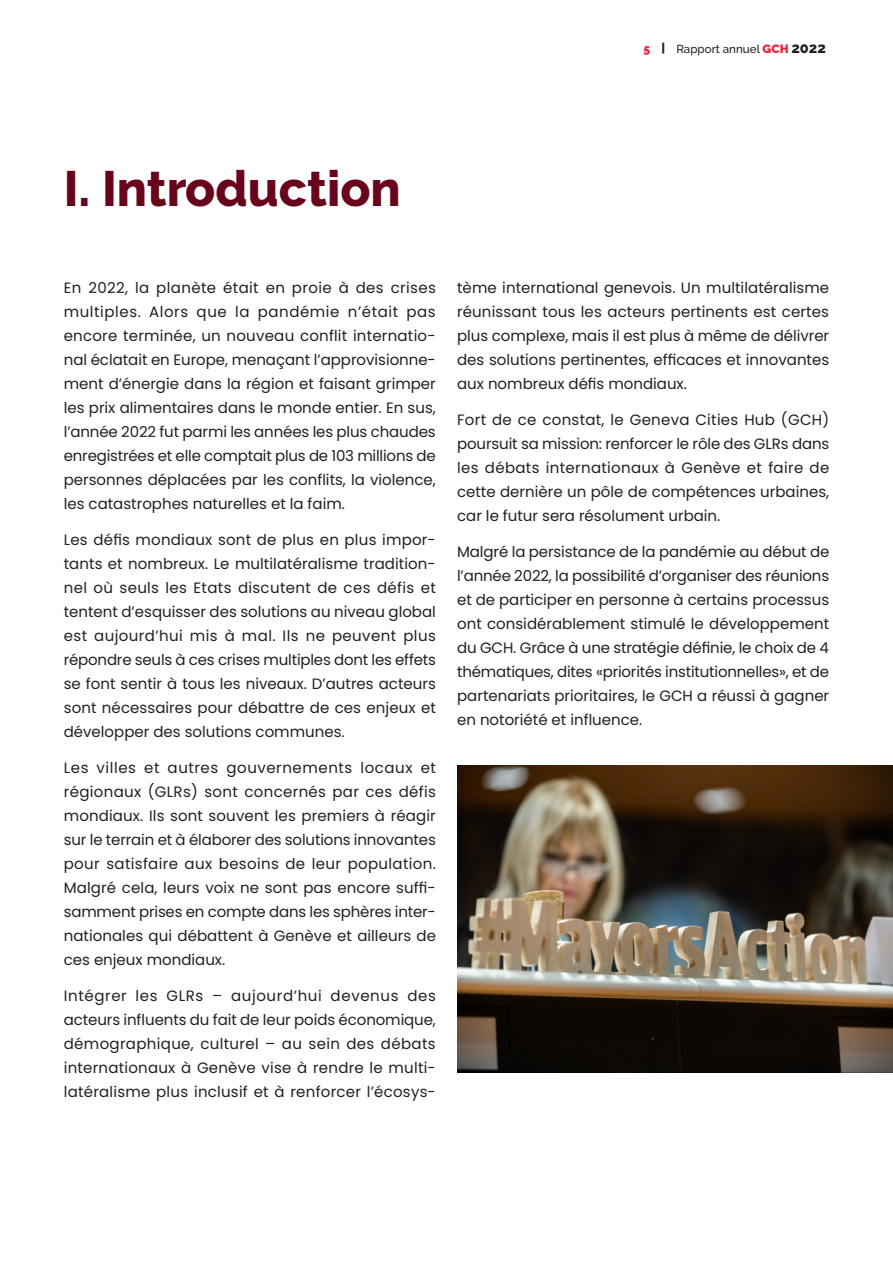
<style>
.page{position:relative;width:893px;height:1263px;background:#fff}
.page>*{position:absolute;margin:0;border:0;box-sizing:border-box;transform-origin:0 0}
.Heading_1{font:800 49.5px "Raleway";color:#68051c}
.Body_text{font:15px/24px "Poppins";color:#231f20;text-align:justify}
.t1{font:500 11.55px "Raleway";color:#231f20}
.s1{font-weight:900;font-size:12px;color:#ed2744}
.s2{font-weight:900;font-size:12px}
.s3{font-weight:800;font-size:14.7px}
</style>
<div class="page">
<img style="left:457px;top:765px;width:436px;height:308px">
<p class="t1" style="left:643px;top:42px;width:184px"><span class="s1">5</span> <span class="s2">|</span> Rapport annuel <span class="s1">GCH</span> <span class="s3">2022</span></p>
<h1 class="Heading_1" style="left:64px;top:160px;width:339px">I. Introduction</h1>
<p class="Body_text" style="left:64px;top:276px;width:374px">En 2022, la planète était en proie à des crises multiples. Alors que la pandémie n’était pas encore terminée, un nouveau conflit internatio&shy;nal éclatait en Europe, menaçant l’approvisionne&shy;ment d’énergie dans la région et faisant grimper les prix alimentaires dans le monde entier. En sus, l’année 2022 fut parmi les années les plus chaudes enregistrées et elle comptait plus de 103 millions de personnes déplacées par les conflits, la violence, les catastrophes naturelles et la faim.</p>
<p class="Body_text" style="left:64px;top:528px;width:374px">Les défis mondiaux sont de plus en plus impor&shy;tants et nombreux. Le multilatéralisme tradition&shy;nel où seuls les Etats discutent de ces défis et tentent d’esquisser des solutions au niveau global est aujourd’hui mis à mal. Ils ne peuvent plus répondre seuls à ces crises multiples dont les effets se font sentir à tous les niveaux. D’autres acteurs sont nécessaires pour débattre de ces enjeux et développer des solutions communes.</p>
<p class="Body_text" style="left:64px;top:756px;width:374px">Les villes et autres gouvernements locaux et régionaux (GLRs) sont concernés par ces défis mondiaux. Ils sont souvent les premiers à réagir sur le terrain et à élaborer des solutions innovantes pour satisfaire aux besoins de leur population.<br>Malgré cela, leurs voix ne sont pas encore suffi&shy;samment prises en compte dans les sphères inter&shy;nationales qui débattent à Genève et ailleurs de ces enjeux mondiaux.</p>
<p class="Body_text" style="left:64px;top:984px;width:374px">Intégrer les GLRs – aujourd’hui devenus des acteurs influents du fait de leur poids économique, démographique, culturel – au sein des débats internationaux à Genève vise à rendre le multi&shy;latéralisme plus inclusif et à renforcer l’écosys-</p>
<p class="Body_text" style="left:457px;top:276px;width:374px">tème international genevois. Un multilatéralisme réunissant tous les acteurs pertinents est certes plus complexe, mais il est plus à même de délivrer des solutions pertinentes, efficaces et innovantes aux nombreux défis mondiaux.</p>
<p class="Body_text" style="left:457px;top:408px;width:374px">Fort de ce constat, le Geneva Cities Hub (GCH) poursuit sa mission: renforcer le rôle des GLRs dans les débats internationaux à Genève et faire de cette dernière un pôle de compétences urbaines, car le futur sera résolument urbain.</p>
<p class="Body_text" style="left:457px;top:540px;width:374px">Malgré la persistance de la pandémie au début de l’année 2022, la possibilité d’organiser des réunions et de participer en personne à certains processus ont considérablement stimulé le développement du GCH. Grâce à une stratégie définie, le choix de 4 thématiques, dites «priorités institutionnelles», et de partenariats prioritaires, le GCH a réussi à gagner en notoriété et influence.</p>
</div>
